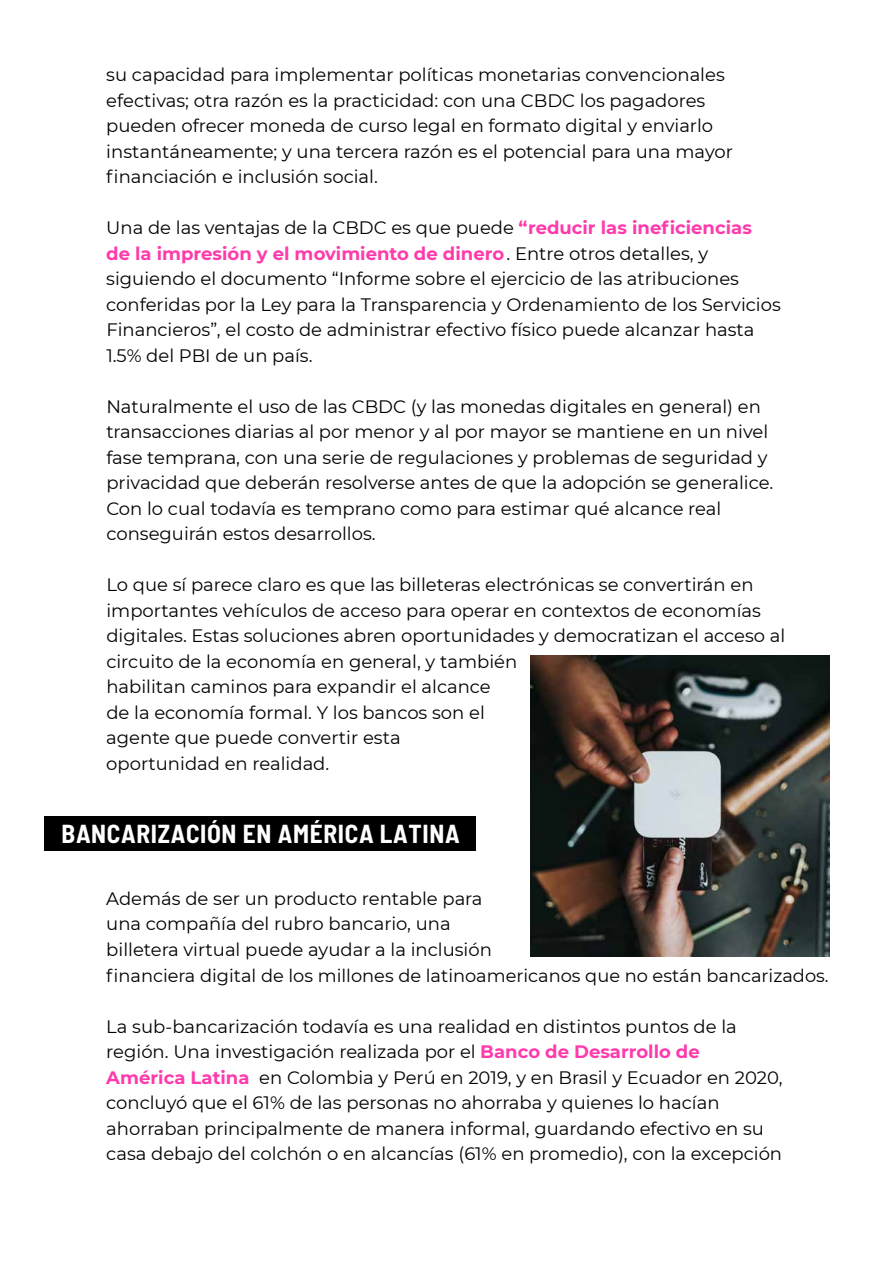
<style>
.page{position:relative;width:893px;height:1263px;background:#fff}
.page>*{position:absolute;margin:0;border:0;box-sizing:border-box;transform-origin:0 0}
.t1{font:700 semi-condensed 25.35px "Barlow";letter-spacing:.025em;color:#fff}
.t2{font:18px/25.5px "Montserrat";color:#000}
.t3{font:17.85px "Montserrat";color:#000}
.s1{font-weight:700;color:#ff3aac}
</style>
<div class="page">
<div style="left:45px;top:816px;width:431px;height:35px;background:#000"></div>
<img style="left:530px;top:655px;width:300px;height:302px">
<p class="t2" style="left:106px;top:61px;width:628px">su capacidad para implementar políticas monetarias convencionales efectivas; otra razón es la practicidad: con una CBDC los pagadores pueden ofrecer moneda de curso legal en formato digital y enviarlo instantáneamente; y una tercera razón es el potencial para una mayor financiación e inclusión social.</p>
<p class="t2" style="left:106px;top:214px;width:676px">Una de las ventajas de la CBDC es que puede <span class="s1">“reducir las ineficiencias<br>de la impresión y el movimiento de dinero</span>. Entre otros detalles, y siguiendo el documento “Informe sobre el ejercicio de las atribuciones conferidas por la Ley para la Transparencia y Ordenamiento de los Servicios Financieros”, el costo de administrar efectivo físico puede alcanzar hasta 1.5% del PBI de un país.</p>
<p class="t2" style="left:106px;top:393px;width:669px">Naturalmente el uso de las CBDC (y las monedas digitales en general) en transacciones diarias al por menor y al por mayor se mantiene en un nivel fase temprana, con una serie de regulaciones y problemas de seguridad y privacidad que deberán resolverse antes de que la adopción se generalice.<br>Con lo cual todavía es temprano como para estimar qué alcance real conseguirán estos desarrollos.</p>
<p class="t2" style="left:106px;top:572px;width:681px">Lo que sí parece claro es que las billeteras electrónicas se convertirán en importantes vehículos de acceso para operar en contextos de economías digitales. Estas soluciones abren oportunidades y democratizan el acceso al circuito de la economía en general, y también<br>habilitan caminos para expandir el alcance<br>de la economía formal. Y los bancos son el<br>agente que puede convertir esta<br>oportunidad en realidad.</p>
<h1 class="t1" style="left:62px;top:816px;width:400px">BANCARIZACIÓN EN AMÉRICA LATINA</h1>
<p class="t2" style="left:106px;top:885px;width:387px">Además de ser un producto rentable para una compañía del rubro bancario, una billetera virtual puede ayudar a la inclusión</p>
<p class="t3" style="left:106px;top:963px;width:724px">financiera digital de los millones de latinoamericanos que no están bancarizados.</p>
<p class="t2" style="left:106px;top:1013px;width:678px">La sub-bancarización todavía es una realidad en distintos puntos de la región. Una investigación realizada por el <span class="s1">Banco de Desarrollo de América Latina</span> en Colombia y Perú en 2019, y en Brasil y Ecuador en 2020, concluyó que el 61% de las personas no ahorraba y quienes lo hacían ahorraban principalmente de manera informal, guardando efectivo en su casa debajo del colchón o en alcancías (61% en promedio), con la excepción</p>
</div>
